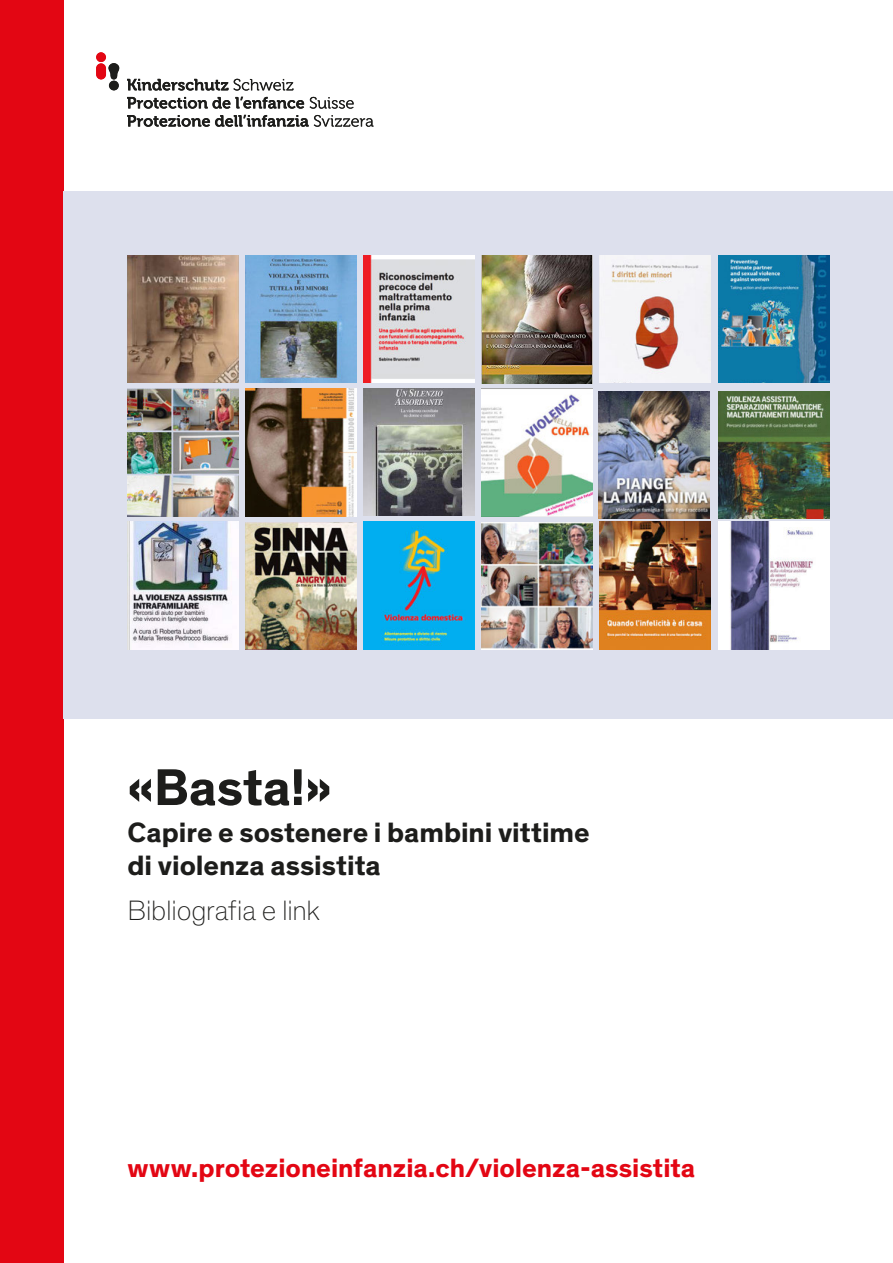
<style>
.page{position:relative;width:893px;height:1263px;background:#fff}
.page>*{position:absolute;margin:0;border:0;box-sizing:border-box;transform-origin:0 0}
.t1{font:700 52.5px "Theinhardt";letter-spacing:-.005em;color:#1d1d1b}
.t2{font:700 28.5px/33px "Theinhardt";color:#1d1d1b}
.t3{font:100 28.5px "Theinhardt";letter-spacing:-.01em;color:#1d1d1b}
.t4{font:700 27px "Theinhardt";color:#e30613}
</style>
<div class="page">
<div style="left:0;top:0;width:64px;height:1263px;background:#e30613"></div>
<div style="left:64px;top:191px;width:829px;height:527px;background:#dde0ed"></div>
<svg style="left:127px;top:79px;width:247px;height:48px"></svg>
<svg style="left:96px;top:52px;width:23px;height:38px"></svg>
<img style="left:128px;top:255px;width:110px;height:128px">
<img style="left:246px;top:389px;width:110px;height:127px">
<img style="left:128px;top:522px;width:110px;height:127px">
<img style="left:364px;top:255px;width:110px;height:128px">
<img style="left:364px;top:388px;width:110px;height:128px">
<img style="left:364px;top:522px;width:110px;height:127px">
<img style="left:600px;top:255px;width:110px;height:128px">
<img style="left:598px;top:391px;width:111px;height:128px">
<img style="left:600px;top:522px;width:110px;height:127px">
<img style="left:246px;top:255px;width:110px;height:128px">
<img style="left:128px;top:389px;width:110px;height:127px">
<img style="left:246px;top:522px;width:110px;height:127px">
<img style="left:482px;top:256px;width:110px;height:127px">
<img style="left:482px;top:389px;width:110px;height:127px">
<img style="left:482px;top:522px;width:110px;height:128px">
<img style="left:719px;top:255px;width:110px;height:128px">
<img style="left:719px;top:391px;width:110px;height:128px">
<img style="left:719px;top:522px;width:110px;height:127px">
<p class="t1" style="left:128px;top:755px;width:205px">«Basta!»</p>
<p class="t2" style="left:128px;top:817px;width:464px">Capire e sostenere i bambini vittime di violenza assistita</p>
<p class="t3" style="left:128px;top:894px;width:194px">Bibliografia e link</p>
<p class="t4" style="left:128px;top:1151px;width:569px">www.protezioneinfanzia.ch/violenza-assistita</p>
</div>
